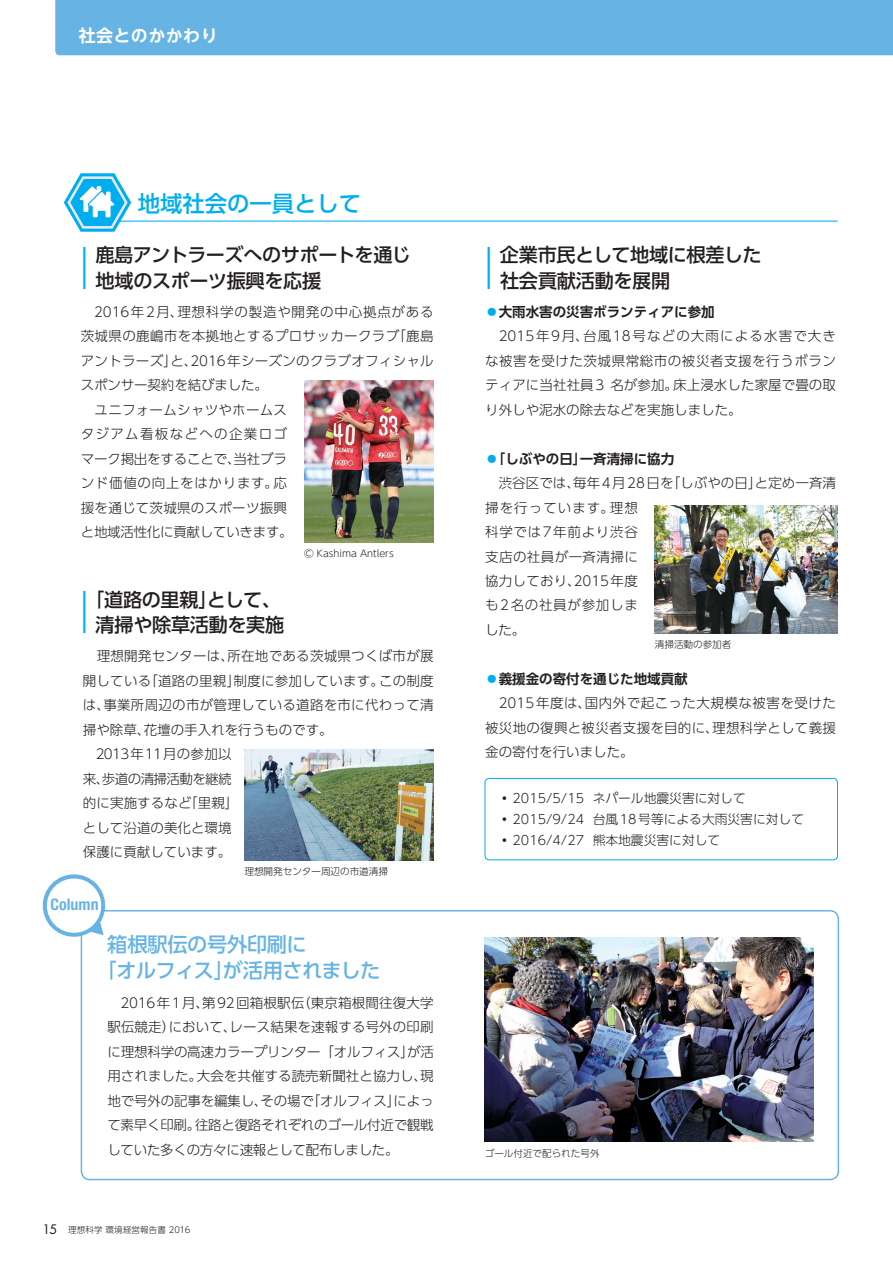
<style>
.page{position:relative;width:893px;height:1263px;background:#fff}
.page>*{position:absolute;margin:0;border:0;box-sizing:border-box;transform-origin:0 0}
.t1{font:500 42.15px "UD Shin Go Pro";color:#00aeef;scale:.68 1}
.t2{font:500 22.35px "UD Shin Go Pro";color:#00aeef}
.t3{font:500 20.25px/26.5px "UD Shin Go Pro";letter-spacing:-.025em;color:#67b4e4}
.t4{font:500 19.2px/25.5px "UD Shin Go Pro";letter-spacing:-.02em;color:#231f20}
.t5{font:700 16.95px "UD Shin Go NT Pro De";letter-spacing:.025em;color:#fff}
.t6{font:700 condensed 15.9px "Helvetica Neue LT Std";letter-spacing:.005em;color:#67b4e4}
.t7{font:300 13.5px/24.5px "UD Shin Go Pro";letter-spacing:.02em;color:#231f20;text-align:justify}
.t8{font:700 13.5px "UD Shin Go Pro De";color:#231f20}
.t9{font:300 12.75px/21.3px "UD Shin Go Pro";color:#231f20}
.t10{font:300 9.6px "UD Shin Go Pro";color:#231f20}
.t11{font:300 8.55px "UD Shin Go Pro";letter-spacing:.015em;color:#231f20}
.s1{font-family:"Futura Std";font-weight:400;font-size:12.75px}
.s2{color:#00aeef}
</style>
<div class="page">
<div style="left:55px;top:0;width:838px;height:55px;background:#67b4e4"></div>
<hr style="left:119px;top:221px;width:719px;height:1px;background:#00aeef">
<div style="left:485px;top:778px;width:353px;height:82px;border:1px solid #00aeef;border-radius:4px"></div>
<img style="left:655px;top:506px;width:183px;height:127px">
<img style="left:485px;top:938px;width:328px;height:203px">
<svg style="left:42px;top:874px;width:66px;height:65px"></svg>
<img style="left:305px;top:381px;width:129px;height:161px">
<img style="left:244px;top:749px;width:190px;height:111px">
<svg style="left:64px;top:173px;width:67px;height:59px"></svg>
<p class="t5" style="left:79px;top:21px;width:141px">社会とのかかわり</p>
<h2 class="t2" style="left:138px;top:185px;width:225px">地域社会の一員として</h2>
<h1 class="t1" style="left:70px;top:234px;width:44px">｜</h1>
<h3 class="t4" style="left:95px;top:242px;width:317px">鹿島アントラーズへのサポートを通じ地域のスポーツ振興を応援</h3>
<p class="t7" style="left:81px;top:299px;width:354px;text-align:left">　2016年2月、理想科学の製造や開発の中心拠点がある茨城県の鹿嶋市を本拠地とするプロサッカークラブ「鹿島アントラーズ」と、2016年シーズンのクラブオフィシャルスポンサー契約を結びました。<br>　ユニフォームシャツやホームス<br>タジアム看板などへの企業ロゴ<br>マーク掲出をすることで、当社ブラ<br>ンド価値の向上をはかります。応<br>援を通じて茨城県のスポーツ振興<br>と地域活性化に貢献していきます。</p>
<h1 class="t1" style="left:70px;top:578px;width:44px">｜</h1>
<h3 class="t4" style="left:85px;top:586px;width:201px;text-align:center">「道路の里親」として、清掃や除草活動を実施</h3>
<p class="t10" style="left:304px;top:545px;width:91px">Ⓒ Kashima Antlers</p>
<p class="t7" style="left:83px;top:644px;width:352px;text-align:left">　理想開発センターは、所在地である茨城県つくば市が展開している「道路の里親」制度に参加しています。この制度は、事業所周辺の市が管理している道路を市に代わって清掃や除草、花壇の手入れを行うものです。<br>　2013年11月の参加以<br>来、歩道の清掃活動を継続<br>的に実施するなど「里親」<br>として沿道の美化と環境<br>保護に貢献しています。</p>
<p class="t6" style="left:50px;top:895px;width:50px">Column</p>
<p class="t10" style="left:244px;top:863px;width:145px">理想開発センター周辺の市道清掃</p>
<h3 class="t3" style="left:96px;top:930px;width:285px;text-indent:11px">箱根駅伝の号外印刷に<br>「オルフィス」が活用されました</h3>
<p class="t7" style="left:107px;top:990px;width:328px">　2016年1月、第92回箱根駅伝（東京箱根間往復大学駅伝競走）において、レース結果を速報する号外の印刷に理想科学の高速カラープリンター「オルフィス」が活用されました。大会を共催する読売新聞社と協力し、現地で号外の記事を編集し、その場で「オルフィス」によって素早く印刷。往路と復路それぞれのゴール付近で観戦していた多くの方々に速報として配布しました。</p>
<p class="t11" style="left:43px;top:1223px;width:149px"><span class="s1">15</span> 理想科学 環境経営報告書 2016</p>
<h1 class="t1" style="left:475px;top:234px;width:44px">｜</h1>
<h3 class="t4" style="left:500px;top:242px;width:263px">企業市民として地域に根差した社会貢献活動を展開</h3>
<p class="t8" style="left:485px;top:301px;width:231px"><span class="s2">◦</span>大雨水害の災害ボランティアに参加</p>
<p class="t7" style="left:485px;top:324px;width:352px">　2015年9月、台風18号などの大雨による水害で大きな被害を受けた茨城県常総市の被災者支援を行うボランティアに当社社員3 名が参加。床上浸水した家屋で畳の取り外しや泥水の除去などを実施しました。</p>
<p class="t8" style="left:485px;top:448px;width:190px"><span class="s2">◦</span>「しぶやの日」一斉清掃に協力</p>
<p class="t7" style="left:485px;top:470px;width:352px;text-align:left">　渋谷区では、毎年4月28日を「しぶやの日」と定め一斉清掃を行っています。理想<br>科学では7年前より渋谷<br>支店の社員が一斉清掃に<br>協力しており、2015年度<br>も2名の社員が参加しま<br>した。</p>
<p class="t8" style="left:485px;top:668px;width:204px"><span class="s2">◦</span>義援金の寄付を通じた地域貢献</p>
<p class="t7" style="left:485px;top:690px;width:352px">　2015年度は、国内外で起こった大規模な被害を受けた被災地の復興と被災者支援を目的に、理想科学として義援金の寄付を行いました。</p>
<p class="t10" style="left:655px;top:637px;width:78px">清掃活動の参加者</p>
<p class="t9" style="left:498px;top:787px;width:307px">・2015/5/15 ネパール地震災害に対して・2015/9/24 台風18号等による大雨災害に対して・2016/4/27 熊本地震災害に対して</p>
<p class="t10" style="left:485px;top:1146px;width:116px">ゴール付近で配られた号外</p>
</div>
